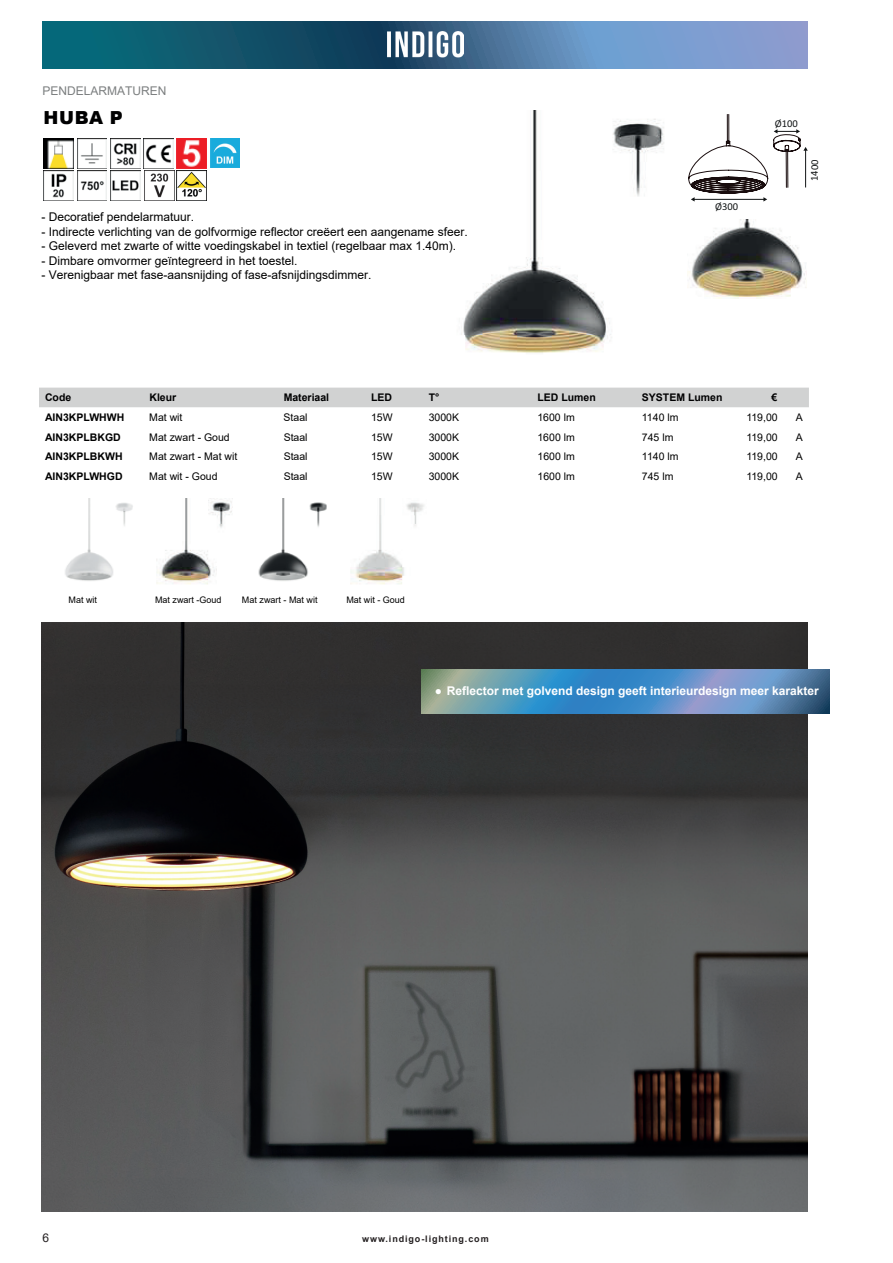
<style>
.page{position:relative;width:893px;height:1263px;background:#fff}
.page>*{position:absolute;margin:0;border:0;box-sizing:border-box;transform-origin:0 0}
.t1{font:900 18px "Arial";color:#000001}
.t2{font:12px "Arial";color:#000001}
.t3{font:700 12px "Arial";color:#fff}
.t4{font:12px "Arial";color:#7c7f80}
.t5{font:12px "Arial";color:#231f20}
.t6{font:10.5px/19.6px "Arial";color:#000001}
.t7{font:700 10.5px "Arial";color:#000001}
.t8{font:10.5px/19.6px "Arial";color:#000001}
.t9{font:10.5px "Calibri";letter-spacing:-.01em;color:#111415}
.t10{font:9px "Arial";color:#000001}
.t11{font:700 9px "Arial";letter-spacing:.1em;color:#231f20}
.s1{font-weight:400}
</style>
<div class="page">
<svg style="left:43px;top:21px;width:765px;height:47px;background:#3d7294"></svg>
<img style="left:387px;top:32px;width:76px;height:25px">
<img style="left:42px;top:623px;width:765px;height:589px">
<img style="left:461px;top:111px;width:203px;height:242px">
<svg style="left:688px;top:114px;width:120px;height:88px"></svg>
<img style="left:44px;top:138px;width:30px;height:30px">
<img style="left:77px;top:138px;width:30px;height:30px">
<img style="left:110px;top:138px;width:30px;height:30px">
<img style="left:143px;top:138px;width:30px;height:30px">
<img style="left:177px;top:138px;width:29px;height:30px">
<img style="left:44px;top:171px;width:30px;height:30px">
<img style="left:77px;top:171px;width:30px;height:30px">
<img style="left:110px;top:171px;width:30px;height:30px">
<div style="left:39px;top:388px;width:770px;height:19px;background:#d1d2d2"></div>
<img style="left:65px;top:499px;width:68px;height:82px">
<img style="left:688px;top:220px;width:119px;height:79px">
<img style="left:156px;top:499px;width:76px;height:86px">
<img style="left:258px;top:499px;width:69px;height:82px">
<img style="left:350px;top:499px;width:74px;height:86px">
<svg style="left:421px;top:669px;width:408px;height:44px;background:#5b91b9"></svg>
<img style="left:176px;top:171px;width:30px;height:30px">
<img style="left:210px;top:138px;width:30px;height:30px">
<img style="left:145px;top:173px;width:29px;height:28px">
<p class="t4" style="left:43px;top:83px;width:126px">PENDELARMATUREN</p>
<h1 class="t1" style="left:44px;top:105px;width:81px">HUBA P</h1>
<p class="t2" style="left:41px;top:209px;width:154px">- Decoratief pendelarmatuur.</p>
<p class="t2" style="left:41px;top:223px;width:428px">- Indirecte verlichting van de golfvormige reflector creëert een aangename sfeer.</p>
<p class="t2" style="left:41px;top:238px;width:416px">- Geleverd met zwarte of witte voedingskabel in textiel (regelbaar max 1.40m).</p>
<p class="t2" style="left:41px;top:252px;width:258px">- Dimbare omvormer geïntegreerd in het toestel.</p>
<p class="t2" style="left:41px;top:266px;width:332px">- Verenigbaar met fase-aansnijding of fase-afsnijdingsdimmer.</p>
<p class="t9" style="left:715px;top:199px;width:24px">Ø300</p>
<p class="t9" style="left:775px;top:117px;width:25px">Ø100</p>
<p class="t9" style="left:807px;top:181px;width:23px;rotate:-90deg">1400</p>
<p class="t7" style="left:45px;top:390px;width:28px">Code</p>
<p class="t7" style="left:149px;top:390px;width:28px">Kleur</p>
<p class="t7" style="left:284px;top:390px;width:47px">Materiaal</p>
<p class="t7" style="left:371px;top:390px;width:22px">LED</p>
<p class="t7" style="left:429px;top:390px;width:12px">T°</p>
<p class="t7" style="left:537px;top:390px;width:60px">LED Lumen</p>
<p class="t7" style="left:642px;top:390px;width:82px">SYSTEM Lumen</p>
<p class="t7" style="left:771px;top:390px;width:7px">€</p>
<p class="t7" style="left:45px;top:410px;width:81px">AIN3KPLWHWH</p>
<p class="t8" style="left:284px;top:407px;width:25px">Staal</p>
<p class="t6" style="left:371px;top:407px;width:23px">15W</p>
<p class="t6" style="left:429px;top:407px;width:32px">3000K</p>
<p class="t6" style="left:537px;top:407px;width:39px">1600 lm</p>
<p class="t6" style="left:642px;top:407px;width:38px">1140 lm</p>
<p class="t6" style="left:746px;top:407px;width:33px">119,00</p>
<p class="t6" style="left:796px;top:407px;width:9px">A</p>
<p class="t7" style="left:45px;top:429px;width:77px">AIN3KPLBKGD</p>
<p class="t8" style="left:284px;top:427px;width:25px">Staal</p>
<p class="t6" style="left:371px;top:427px;width:23px">15W</p>
<p class="t6" style="left:429px;top:427px;width:32px">3000K</p>
<p class="t6" style="left:537px;top:427px;width:39px">1600 lm</p>
<p class="t6" style="left:642px;top:427px;width:33px">745 lm</p>
<p class="t6" style="left:746px;top:427px;width:33px">119,00</p>
<p class="t6" style="left:796px;top:427px;width:9px">A</p>
<p class="t7" style="left:45px;top:449px;width:79px">AIN3KPLBKWH</p>
<p class="t8" style="left:284px;top:447px;width:25px">Staal</p>
<p class="t6" style="left:371px;top:447px;width:23px">15W</p>
<p class="t6" style="left:429px;top:447px;width:32px">3000K</p>
<p class="t6" style="left:537px;top:447px;width:39px">1600 lm</p>
<p class="t6" style="left:642px;top:447px;width:38px">1140 lm</p>
<p class="t6" style="left:746px;top:447px;width:33px">119,00</p>
<p class="t6" style="left:796px;top:447px;width:9px">A</p>
<p class="t7" style="left:45px;top:469px;width:79px">AIN3KPLWHGD</p>
<p class="t6" style="left:149px;top:407px;width:82px">Mat wit<br>Mat zwart - Goud</p>
<p class="t8" style="left:149px;top:447px;width:90px">Mat zwart - Mat wit<br>Mat wit - Goud</p>
<p class="t7" style="left:45px;top:465px;width:28px">Code</p>
<p class="t7" style="left:149px;top:465px;width:28px">Kleur</p>
<p class="t7" style="left:371px;top:465px;width:22px">LED</p>
<p class="t7" style="left:429px;top:465px;width:12px">T°</p>
<p class="t7" style="left:537px;top:465px;width:60px">LED Lumen</p>
<p class="t7" style="left:771px;top:465px;width:7px">€</p>
<p class="t8" style="left:284px;top:466px;width:25px">Staal</p>
<p class="t6" style="left:371px;top:466px;width:23px">15W</p>
<p class="t6" style="left:429px;top:466px;width:32px">3000K</p>
<p class="t6" style="left:537px;top:466px;width:39px">1600 lm</p>
<p class="t6" style="left:642px;top:466px;width:33px">745 lm</p>
<p class="t6" style="left:746px;top:466px;width:33px">119,00</p>
<p class="t6" style="left:796px;top:466px;width:9px">A</p>
<p class="t10" style="left:69px;top:594px;width:30px">Mat wit</p>
<p class="t10" style="left:155px;top:594px;width:68px">Mat zwart -Goud</p>
<p class="t10" style="left:242px;top:594px;width:77px">Mat zwart - Mat wit</p>
<p class="t10" style="left:346px;top:594px;width:60px">Mat wit - Goud</p>
<p class="t3" style="left:435px;top:682px;width:385px"><span class="s1">●</span> Reflector met golvend design geeft interieurdesign meer karakter</p>
<p class="t5" style="left:43px;top:1229px;width:8px">6</p>
<p class="t11" style="left:362px;top:1232px;width:128px">www.indigo-lighting.com</p>
</div>
